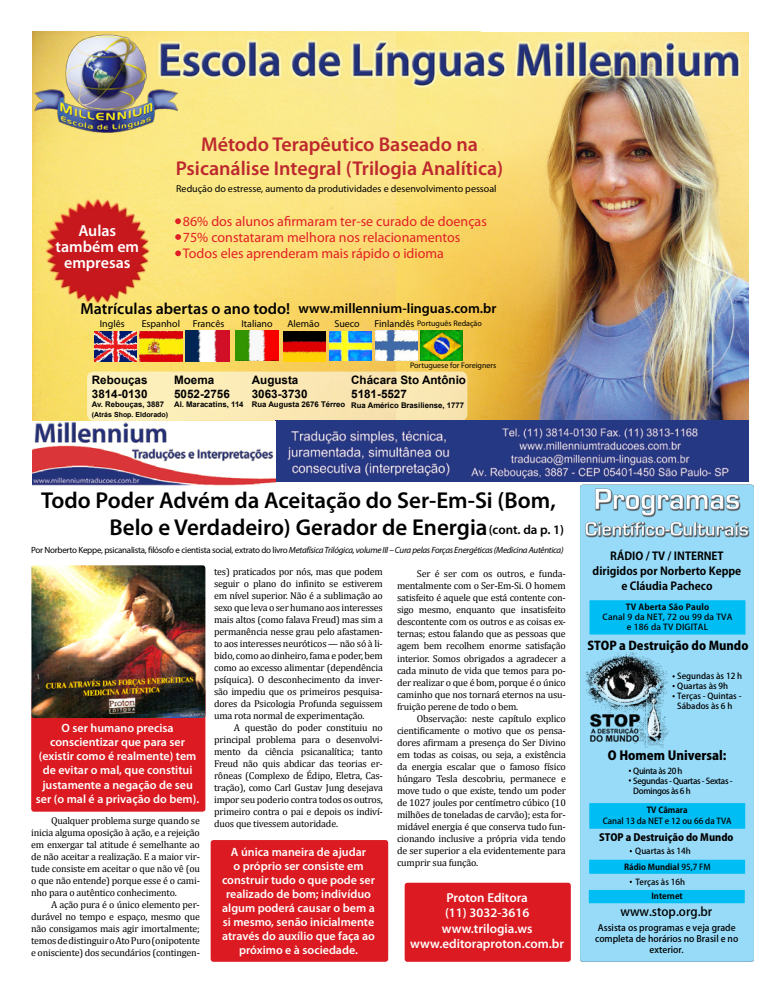
<style>
.page{position:relative;width:780px;height:993px;background:#fff}
.page>*{position:absolute;margin:0;border:0;box-sizing:border-box;transform-origin:0 0}
.t1{font:600 23px/27px "Myriad Pro";color:#000;text-align:center}
.t2{font:600 20px/24.1px "Myriad Pro";color:#bd282e;text-align:center}
.t3{font:600 16px "Myriad Pro";color:#000}
.t4{font:600 16px/16px "Myriad Pro";color:#fff;text-align:center}
.t5{font:14px/16px "Myriad Pro";color:#e11f27}
.t6{font:600 14px "Myriad Pro";color:#000}
.t7{font:600 13px/15px "Myriad Pro";color:#fff;text-align:center}
.t8{font:600 13px "Myriad Pro";letter-spacing:-.005em;color:#000}
.t9{font:800 12.4px "Koz Go Pro";color:#000}
.t10{font:600 12px/14px "Myriad Pro";color:#fff;text-align:center}
.t11{font:800 12px "Koz Go Pro";color:#000}
.t12{font:500 12px "Koz Go Pro";color:#000}
.t13{font:700 11.7px/14px "Arial";color:#000}
.t14{font:700 11px/15px "Koz Go Pro";color:#000;text-align:center}
.t15{font:10px/12px "Cambria";letter-spacing:-.02em;color:#000;text-align:justify}
.t16{font:10px "Myriad Pro";color:#000}
.t17{font:800 10px "Koz Go Pro";color:#000}
.t18{font:italic 9px "Myriad Pro";letter-spacing:-.03em;color:#000}
.t19{font:500 9px/11px "Koz Go Pro";color:#000;text-align:center}
.t20{font:500 8.3px/10px "Koz Go Pro";color:#000}
.t21{font:500 8.3px/10px "Koz Go Pro";letter-spacing:-.04em;color:#000}
.t22{font:500 8.3px/10px "Koz Go Pro";letter-spacing:.02em;color:#000;text-align:center;scale:1.04 1}
.t23{font:700 8.3px "Koz Go Pro";letter-spacing:.02em;color:#000;scale:1.04 1}
.t24{font:700 8.3px "Koz Go Pro";color:#000}
.t25{font:8px "Myriad Pro";color:#000}
.t26{font:700 7.8px "Arial";color:#000}
.t27{font:700 7px "Arial";color:#000}
.s1{font-size:10px}
.s2{font-style:normal}
.s3{font-weight:700}
</style>
<div class="page">
<div style="left:31px;top:687px;width:174px;height:124px;background:#db1a21;border-radius:3px"></div>
<div style="left:211px;top:839px;width:177px;height:122px;background:#db1a21;border-radius:3px"></div>
<div style="left:404px;top:882px;width:166px;height:79px;background:#db1a21;border-radius:3px"></div>
<div style="left:580px;top:551px;width:174px;height:410px;background:#97dbf8"></div>
<img style="left:32px;top:32px;width:365px;height:389px">
<img style="left:397px;top:121px;width:351px;height:300px">
<img style="left:34px;top:34px;width:143px;height:100px">
<img style="left:94px;top:331px;width:42px;height:30px">
<img style="left:139px;top:331px;width:43px;height:30px">
<img style="left:186px;top:330px;width:43px;height:31px">
<img style="left:235px;top:330px;width:43px;height:30px">
<img style="left:283px;top:331px;width:42px;height:30px">
<img style="left:329px;top:331px;width:42px;height:29px">
<img style="left:375px;top:331px;width:42px;height:29px">
<img style="left:421px;top:331px;width:41px;height:29px">
<div style="left:87px;top:371px;width:380px;height:49px;background:#fbe9b5;border-radius:6px"></div>
<svg style="left:175px;top:218px;width:6px;height:6px"></svg>
<svg style="left:175px;top:234px;width:6px;height:6px"></svg>
<svg style="left:175px;top:250px;width:6px;height:6px"></svg>
<img style="left:276px;top:421px;width:472px;height:60px">
<img style="left:40px;top:194px;width:115px;height:111px">
<img style="left:148px;top:31px;width:601px;height:90px">
<img style="left:32px;top:422px;width:244px;height:63px">
<div style="left:589px;top:600px;width:156px;height:34px;background:#00bef3"></div>
<div style="left:589px;top:802px;width:156px;height:26px;background:#00bef3"></div>
<div style="left:589px;top:859px;width:156px;height:14px;background:#00bef3"></div>
<div style="left:588px;top:889px;width:156px;height:13px;background:#00bef3"></div>
<img style="left:580px;top:484px;width:174px;height:67px">
<img style="left:585px;top:652px;width:84px;height:95px">
<img style="left:31px;top:565px;width:174px;height:152px">
<h2 class="t2" style="left:176px;top:132px;width:329px">Método Terapêutico Baseado na<br>Psicanálise Integral (Trilogia Analítica)</h2>
<h3 class="t4" style="left:55px;top:222px;width:85px">Aulas também em empresas</h3>
<p class="t16" style="left:176px;top:182px;width:322px">Redução do estresse, aumento da produtividades e desenvolvimento pessoal</p>
<h3 class="t5" style="left:183px;top:213px;width:305px">86% dos alunos afirmaram ter-se curado de doenças<br>75% constataram melhora nos relacionamentos<br>Todos eles aprenderam mais rápido o idioma</h3>
<h3 class="t3" style="left:80px;top:298px;width:211px">Matrículas abertas o ano todo!</h3>
<h3 class="t6" style="left:298px;top:300px;width:200px">www.millennium-linguas.com.br</h3>
<p class="t16" style="left:100px;top:317px;width:26px">Inglês</p>
<p class="t16" style="left:142px;top:317px;width:40px">Espanhol</p>
<p class="t16" style="left:193px;top:317px;width:33px">Francês</p>
<p class="t16" style="left:241px;top:317px;width:33px">Italiano</p>
<p class="t16" style="left:287px;top:317px;width:34px">Alemão</p>
<p class="t16" style="left:334px;top:317px;width:27px">Sueco</p>
<p class="t25" style="left:374px;top:318px;width:109px"><span class="s1">Finlandês</span> Português Redação</p>
<p class="t13" style="left:174px;top:373px;width:57px">Moema<br>5052-2756</p>
<p class="t26" style="left:174px;top:399px;width:71px">Al. Maracatins, 114</p>
<p class="t13" style="left:92px;top:373px;width:57px">Rebouças<br>3814-0130</p>
<p class="t26" style="left:92px;top:399px;width:74px">Av. Rebouças, 3887</p>
<p class="t27" style="left:92px;top:409px;width:78px">(Atrás Shop. Eldorado)</p>
<p class="t25" style="left:410px;top:360px;width:88px">Portuguese for Foreigners</p>
<p class="t13" style="left:252px;top:373px;width:57px">Augusta<br>3063-3730</p>
<p class="t26" style="left:252px;top:399px;width:95px">Rua Augusta 2676 Térreo</p>
<p class="t13" style="left:351px;top:373px;width:116px">Chácara Sto Antônio<br>5181-5527</p>
<p class="t26" style="left:351px;top:399px;width:114px">Rua Américo Brasiliense, 1777</p>
<h1 class="t1" style="left:41px;top:486px;width:516px">Todo Poder Advém da Aceitação do Ser-Em-Si (Bom,<br>Belo e Verdadeiro) Gerador de Energia</h1>
<h3 class="t8" style="left:488px;top:521px;width:77px">(cont. da p. 1)</h3>
<p class="t18" style="left:31px;top:544px;width:534px"><span class="s2">Por Norberto Keppe, psicanalista, filósofo e cientista social, extrato do livro</span> Metafísica Trilógica, volume III – Cura pelas Forças Energéticas (Medicina Autêntica)</p>
<p class="t10" style="left:36px;top:720px;width:165px">O ser humano precisa conscientizar que para ser (existir como é realmente) tem de evitar o mal, que constitui justamente a negação de seu ser (o mal é a privação do bem).</p>
<p class="t15" style="left:31px;top:814px;width:170px;text-indent:20px">Qualquer problema surge quando se inicia alguma oposição à ação, e a rejeição em enxergar tal atitude é semelhante ao de não aceitar a realização. E a maior vir&shy;tude consiste em aceitar o que não vê (ou o que não entende) porque esse é o cami&shy;nho para o autêntico conhecimento.</p>
<p class="t15" style="left:31px;top:898px;width:170px;text-indent:20px">A ação pura é o único elemento per&shy;durável no tempo e espaço, mesmo que não consigamos mais agir imortalmente; temos de distinguir o Ato Puro (onipotente e onisciente) dos secundários (contingen-</p>
<p class="t15" style="left:214px;top:565px;width:170px">tes) praticados por nós, mas que podem seguir o plano do infinito se estiverem em nível superior. Não é a sublimação ao sexo que leva o ser humano aos interesses mais altos (como falava Freud) mas sim a permanência nesse grau pelo afastamen&shy;to aos interesses neuróticos — não só à li&shy;bido, como ao dinheiro, fama e poder, bem como ao excesso alimentar (dependência psíquica). O desconhecimento da inver&shy;são impediu que os primeiros pesquisa&shy;dores da Psicologia Profunda seguissem uma rota normal de experimentação.</p>
<p class="t15" style="left:214px;top:721px;width:170px;text-indent:20px">A questão do poder constituiu no principal problema para o desenvolvi&shy;mento da ciência psicanalítica; tanto Freud não quis abdicar das teorias er&shy;rôneas (Complexo de Édipo, Eletra, Cas&shy;tração), como Carl Gustav Jung desejava impor seu poderio contra todos os outros, primeiro contra o pai e depois os indiví&shy;duos que tivessem autoridade.</p>
<p class="t10" style="left:222px;top:844px;width:154px">A única maneira de ajudar<br>o próprio ser consiste em construir tudo o que pode ser realizado de bom; indivíduo algum poderá causar o bem a si mesmo, senão inicialmente através do auxílio que faça ao próximo e à sociedade.</p>
<p class="t15" style="left:397px;top:567px;width:170px;text-indent:20px">Ser é ser com os outros, e funda&shy;mentalmente com o Ser-Em-Si. O homem satisfeito é aquele que está contente con&shy;sigo mesmo, enquanto que insatisfeito descontente com os outros e as coisas ex&shy;ternas; estou falando que as pessoas que agem bem recolhem enorme satisfação interior. Somos obrigados a agradecer a cada minuto de vida que temos para po&shy;der realizar o que é bom, porque é o único caminho que nos tornará eternos na usu&shy;fruição perene de todo o bem.</p>
<p class="t15" style="left:397px;top:711px;width:170px;text-indent:20px">Observação: neste capítulo explico cientificamente o motivo que os pensa&shy;dores afirmam a presença do Ser Divino em todas as coisas, ou seja, a existência da energia escalar que o famoso físico húngaro Tesla descobriu, permanece e move tudo o que existe, tendo um poder de 1027 joules por centímetro cúbico (10 milhões de toneladas de carvão); esta for&shy;midável energia é que conserva tudo fun&shy;cionando inclusive a própria vida tendo de ser superior a ela evidentemente para cumprir sua função.</p>
<h3 class="t7" style="left:410px;top:889px;width:155px">Proton Editora<br>(11) 3032-3616 www.trilogia.ws www.editoraproton.com.br</h3>
<p class="t14" style="left:592px;top:549px;width:150px">RÁDIO / TV / INTERNET dirigidos por Norberto Keppe e Cláudia Pacheco</p>
<p class="t23" style="left:625px;top:601px;width:82px">TV Aberta São Paulo</p>
<p class="t22" style="left:602px;top:612px;width:126px">Canal 9 da NET, 72 ou 99 da TVA e 186 da TV DIGITAL</p>
<p class="t11" style="left:587px;top:637px;width:163px">STOP a Destruição do Mundo</p>
<p class="t20" style="left:677px;top:671px;width:66px">Segundas às 12 h<br>Quartas às 9h<br>Terças - Quintas -<br>Sábados às 6 h</p>
<p class="t9" style="left:608px;top:746px;width:120px">O Homem Universal:</p>
<p class="t21" style="left:633px;top:766px;width:101px">Quinta às 20 h<br>Segundas - Quartas - Sextas -<br>Domingos às 6 h</p>
<p class="t24" style="left:646px;top:804px;width:42px">TV Câmara</p>
<p class="t20" style="left:602px;top:816px;width:130px">Canal 13 da NET e 12 ou 66 da TVA</p>
<p class="t17" style="left:599px;top:830px;width:136px">STOP a Destruição do Mundo</p>
<p class="t20" style="left:635px;top:859px;width:77px;line-height:15.2px;text-indent:-11px"><span class="s3">Rádio Mundial</span> 95,7 FM<br>Terças às 16h</p>
<p class="t24" style="left:651px;top:890px;width:33px">Internet</p>
<p class="t12" style="left:620px;top:903px;width:93px">www.stop.org.br</p>
<p class="t20" style="left:635px;top:846px;width:57px">Quartas às 14h</p>
<p class="t19" style="left:595px;top:922px;width:145px">Assista os programas e veja grade completa de horários no Brasil e no exterior.</p>
</div>
